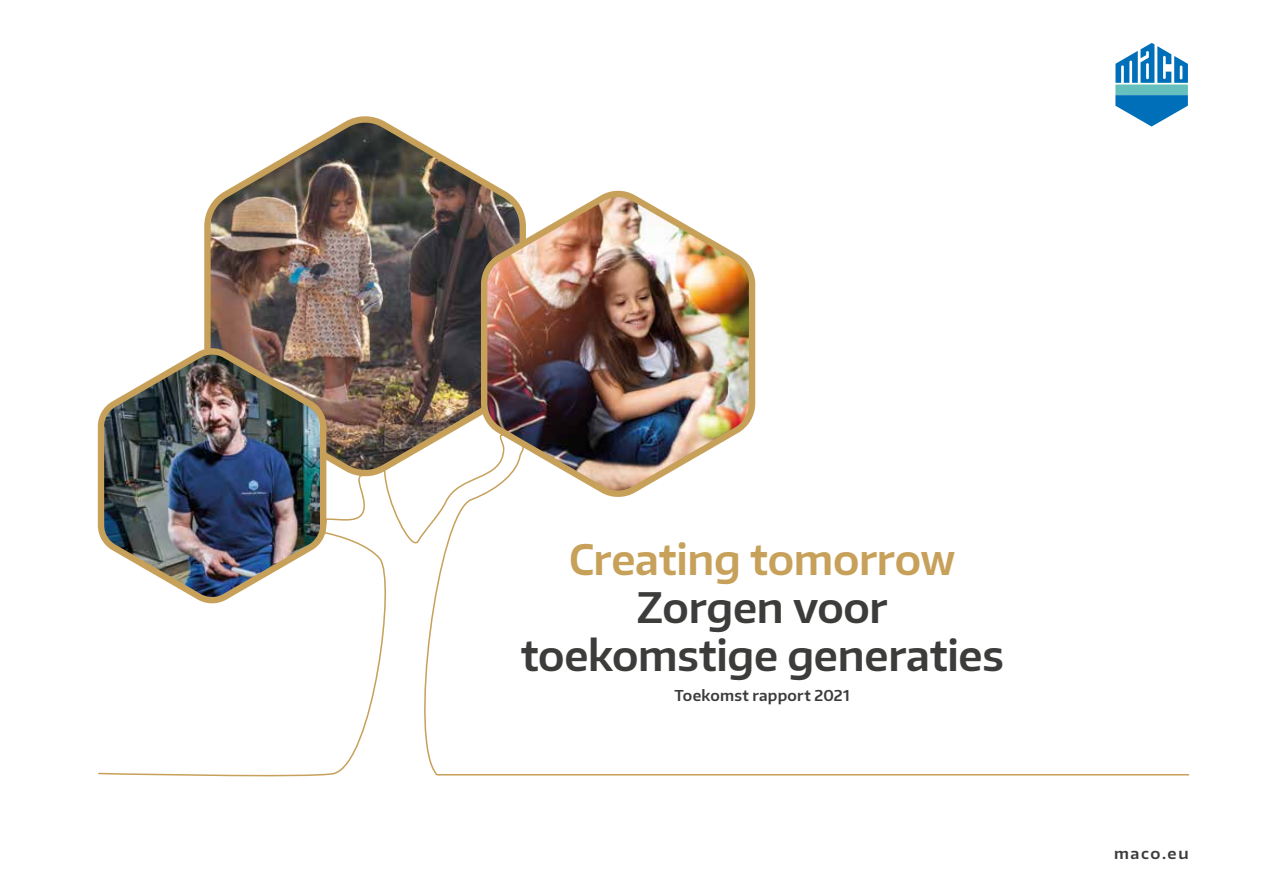
<style>
.page{position:relative;width:1263px;height:893px;background:#fff}
.page>*{position:absolute;margin:0;border:0;box-sizing:border-box;transform-origin:0 0}
.t1{font:600 42px/48px "Encode Sans Normal";letter-spacing:-.005em;color:#3c3c3b;text-align:center}
.t2{font:600 42px "Encode Sans Normal";letter-spacing:-.01em;color:#c7a05a}
.t3{font:600 15px "Encode Sans Normal";letter-spacing:.015em;color:#3c3c3b}
.t4{font:600 15px "Encode Sans Wide";letter-spacing:.105em;color:#3c3c3b}
</style>
<div class="page">
<img style="left:204px;top:116px;width:289px;height:317px">
<img style="left:478px;top:184px;width:278px;height:249px">
<svg style="left:98px;top:433px;width:1092px;height:344px"></svg>
<svg style="left:1115px;top:43px;width:73px;height:84px"></svg>
<img style="left:97px;top:342px;width:233px;height:268px">
<p class="t2" style="left:569px;top:531px;width:388px">Creating tomorrow</p>
<p class="t1" style="left:521px;top:582px;width:485px">Zorgen voor toekomstige generaties</p>
<p class="t3" style="left:675px;top:685px;width:177px">Toekomst rapport 2021</p>
<p class="t4" style="left:1114px;top:843px;width:76px">maco.eu</p>
</div>
